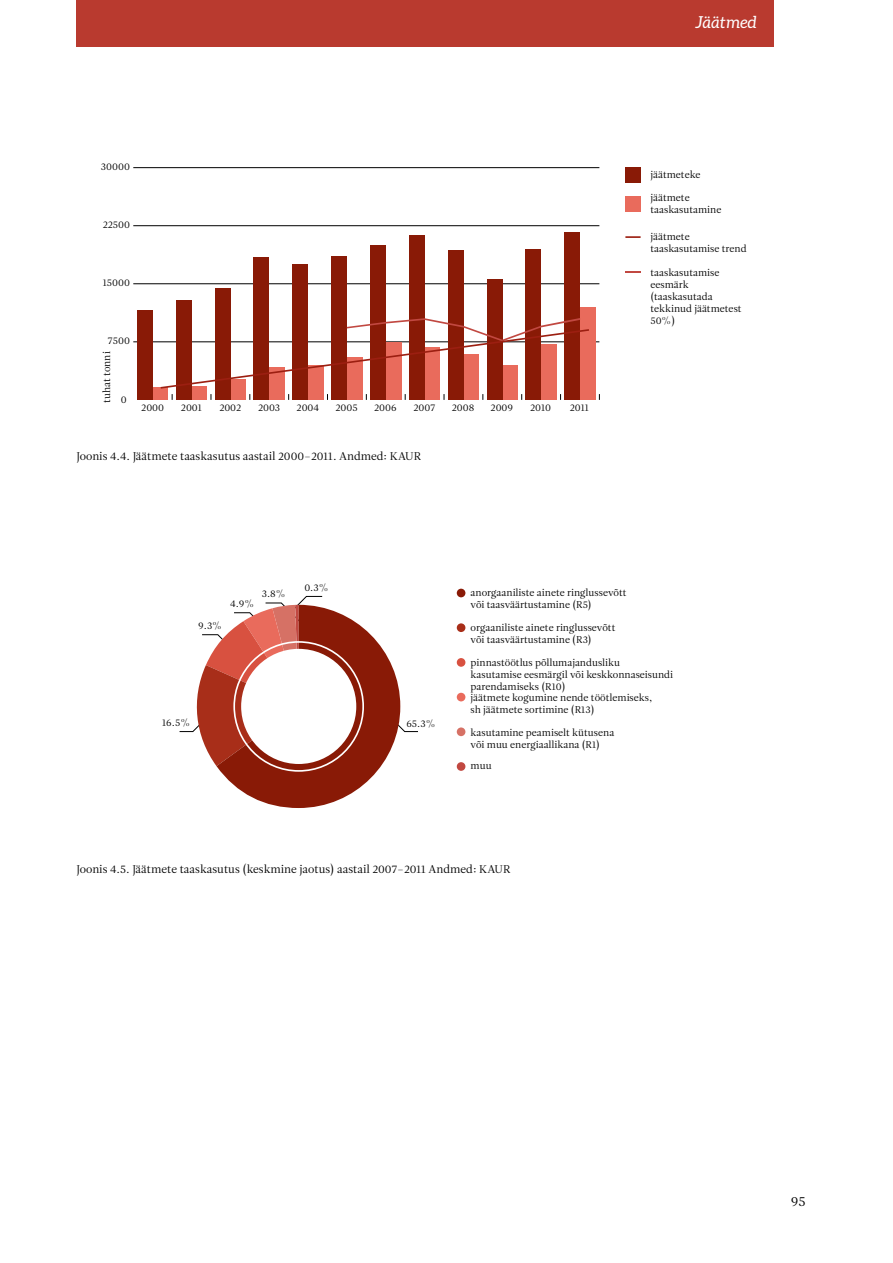
<style>
.page{position:relative;width:893px;height:1263px;background:#fff}
.page>*{position:absolute;margin:0;border:0;box-sizing:border-box;transform-origin:0 0}
.t1{font:italic 16.5px "Aleo";letter-spacing:.01em;color:#fff}
.t2{font:13.5px "Leitura Roman 1";color:#000}
.t3{font:11.25px "Leitura Roman 1";color:#000}
.t4{font:9.9px/11.9px "Leitura Roman 1";color:#000}
</style>
<div class="page">
<div style="left:77px;top:0;width:697px;height:47px;background:#b93a2f"></div>
<hr style="left:133px;top:342px;width:466px;height:1px;background:#000">
<hr style="left:133px;top:283px;width:466px;height:1px;background:#000">
<hr style="left:133px;top:225px;width:466px;height:1px;background:#000">
<hr style="left:133px;top:167px;width:466px;height:1px;background:#000">
<div style="left:625px;top:196px;width:16px;height:15px;background:#e96b5c"></div>
<div style="left:153px;top:388px;width:15px;height:12px;background:#e96b5c"></div>
<div style="left:580px;top:307px;width:15px;height:93px;background:#e96b5c"></div>
<div style="left:625px;top:168px;width:16px;height:15px;background:#891a06"></div>
<div style="left:137px;top:310px;width:16px;height:90px;background:#891a06"></div>
<div style="left:176px;top:300px;width:16px;height:100px;background:#891a06"></div>
<div style="left:215px;top:288px;width:15px;height:112px;background:#891a06"></div>
<div style="left:254px;top:257px;width:15px;height:143px;background:#891a06"></div>
<div style="left:293px;top:265px;width:15px;height:135px;background:#891a06"></div>
<div style="left:331px;top:257px;width:16px;height:143px;background:#891a06"></div>
<div style="left:370px;top:245px;width:16px;height:155px;background:#891a06"></div>
<div style="left:409px;top:235px;width:16px;height:165px;background:#891a06"></div>
<div style="left:448px;top:250px;width:15px;height:150px;background:#891a06"></div>
<div style="left:487px;top:279px;width:15px;height:121px;background:#891a06"></div>
<div style="left:526px;top:249px;width:15px;height:151px;background:#891a06"></div>
<div style="left:564px;top:232px;width:16px;height:168px;background:#891a06"></div>
<svg style="left:625px;top:272px;width:16px;height:1px"></svg>
<svg style="left:159px;top:318px;width:430px;height:82px"></svg>
<svg style="left:625px;top:236px;width:16px;height:2px"></svg>
<svg style="left:179px;top:596px;width:239px;height:212px"></svg>
<div style="left:457px;top:589px;width:8px;height:8px;background:#891a06;border-radius:50%"></div>
<div style="left:457px;top:658px;width:8px;height:9px;background:#d85140;border-radius:50%"></div>
<div style="left:457px;top:693px;width:8px;height:8px;background:#e96b5c;border-radius:50%"></div>
<div style="left:457px;top:727px;width:8px;height:9px;background:#d67165;border-radius:50%"></div>
<div style="left:457px;top:762px;width:8px;height:9px;background:#c14841;border-radius:50%"></div>
<div style="left:457px;top:623px;width:8px;height:9px;background:#a82e19;border-radius:50%"></div>
<div style="left:241px;top:649px;width:115px;height:115px;background:#fff;border-radius:50%"></div>
<h1 class="t1" style="left:695px;top:13px;width:63px">Jäätmed</h1>
<p class="t4" style="left:101px;top:161px;width:31px">30000</p>
<p class="t4" style="left:103px;top:219px;width:29px">22500</p>
<p class="t4" style="left:103px;top:277px;width:29px">15000</p>
<p class="t4" style="left:108px;top:335px;width:24px">7500</p>
<p class="t4" style="left:101px;top:403px;width:53px;rotate:-90deg">tuhat tonni</p>
<p class="t4" style="left:121px;top:394px;width:7px">0</p>
<p class="t4" style="left:141px;top:402px;width:24px">2000</p>
<p class="t4" style="left:181px;top:402px;width:23px">2001</p>
<p class="t4" style="left:219px;top:402px;width:23px">2002</p>
<p class="t4" style="left:258px;top:402px;width:24px">2003</p>
<p class="t4" style="left:297px;top:402px;width:24px">2004</p>
<p class="t4" style="left:336px;top:402px;width:24px">2005</p>
<p class="t4" style="left:374px;top:402px;width:24px">2006</p>
<p class="t4" style="left:413px;top:402px;width:23px">2007</p>
<p class="t4" style="left:452px;top:402px;width:24px">2008</p>
<p class="t4" style="left:491px;top:402px;width:24px">2009</p>
<p class="t4" style="left:530px;top:402px;width:23px">2010</p>
<p class="t4" style="left:570px;top:402px;width:21px">2011</p>
<p class="t3" style="left:77px;top:450px;width:346px">Joonis 4.4. Jäätmete taaskasutus aastail 2000–2011. Andmed: KAUR</p>
<p class="t4" style="left:650px;top:169px;width:51px">jäätmeteke</p>
<p class="t4" style="left:650px;top:192px;width:72px">jäätmete taaskasutamine</p>
<p class="t4" style="left:650px;top:231px;width:98px">jäätmete taaskasutamise trend</p>
<p class="t4" style="left:650px;top:267px;width:93px">taaskasutamise eesmärk (taaskasutada tekkinud jäätmetest<br>50%)</p>
<p class="t4" style="left:230px;top:598px;width:26px">4.9%</p>
<p class="t4" style="left:262px;top:588px;width:25px">3.8%</p>
<p class="t4" style="left:304px;top:582px;width:26px">0.3%</p>
<p class="t4" style="left:471px;top:587px;width:157px">anorgaaniliste ainete ringlussevõtt või taasväärtustamine (R5)</p>
<p class="t4" style="left:198px;top:620px;width:25px">9.3%</p>
<p class="t4" style="left:162px;top:717px;width:29px">16.5%</p>
<p class="t4" style="left:406px;top:718px;width:31px">65.3%</p>
<p class="t4" style="left:471px;top:622px;width:146px">orgaaniliste ainete ringlussevõtt või taasväärtustamine (R3)</p>
<p class="t4" style="left:471px;top:657px;width:204px">pinnastöötlus põllumajandusliku kasutamise eesmärgil või keskkonnaseisundi parendamiseks (R10)</p>
<p class="t4" style="left:471px;top:726px;width:145px">kasutamine peamiselt kütusena või muu energiaallikana (R1)</p>
<p class="t4" style="left:471px;top:692px;width:183px">jäätmete kogumine nende töötlemiseks, sh jäätmete sortimine (R13)</p>
<p class="t4" style="left:471px;top:760px;width:22px">muu</p>
<p class="t3" style="left:77px;top:863px;width:436px">Joonis 4.5. Jäätmete taaskasutus (keskmine jaotus) aastail 2007–2011 Andmed: KAUR</p>
<h2 class="t2" style="left:791px;top:1193px;width:16px">95</h2>
</div>
